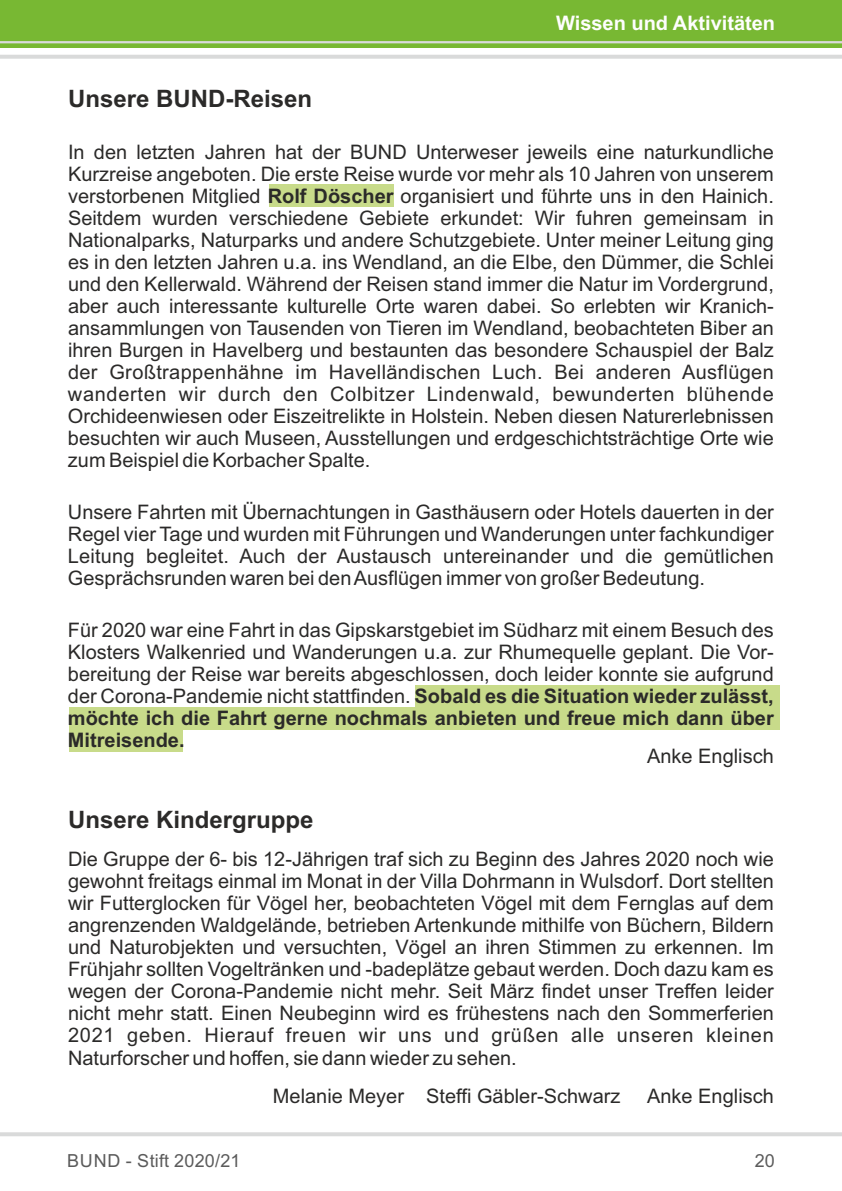
<style>
.page{position:relative;width:842px;height:1191px;background:#fff}
.page>*{position:absolute;margin:0;border:0;box-sizing:border-box;transform-origin:0 0}
.t1{font:700 24px "Arial";color:#2b2a29}
.t2{font:20px/22px "Arial";color:#2b2a29;text-align:justify}
.t3{font:700 20px "Arial";color:#fefefe}
.t4{font:18px "Arial";letter-spacing:.01em;color:#5b5b5b}
.s1{font-weight:700}
</style>
<div class="page">
<div style="left:0;top:0;width:842px;height:48px;background:#78b833"></div>
<hr style="left:0;top:41px;width:842px;height:2px;background:#d9dada">
<hr style="left:0;top:55px;width:842px;height:4px;background:#d9dada">
<hr style="left:0;top:1132px;width:842px;height:4px;background:#d9dada">
<div style="left:269px;top:185px;width:125px;height:22px;background:#c8db8a"></div>
<div style="left:415px;top:685px;width:364px;height:22px;background:#c8db8a"></div>
<div style="left:69px;top:707px;width:710px;height:22px;background:#c8db8a"></div>
<div style="left:69px;top:729px;width:114px;height:22px;background:#c8db8a"></div>
<p class="t3" style="left:556px;top:16px;width:221px">Wissen und Aktivitäten</p>
<p class="t1" style="left:68px;top:89px;width:246px">Unsere BUND-Reisen</p>
<p class="t2" style="left:68px;top:143px;width:707px">In den letzten Jahren hat der BUND Unterweser jeweils eine naturkundliche Kurzreise angeboten. Die erste Reise wurde vor mehr als 10 Jahren von unserem verstorbenen Mitglied <span class="s1">Rolf Döscher</span> organisiert und führte uns in den Hainich.<br>Seitdem wurden verschiedene Gebiete erkundet: Wir fuhren gemeinsam in Nationalparks, Naturparks und andere Schutzgebiete. Unter meiner Leitung ging es in den letzten Jahren u.a. ins Wendland, an die Elbe, den Dümmer, die Schlei und den Kellerwald. Während der Reisen stand immer die Natur im Vordergrund, aber auch interessante kulturelle Orte waren dabei. So erlebten wir Kranich&shy;ansammlungen von Tausenden von Tieren im Wendland, beobachteten Biber an ihren Burgen in Havelberg und bestaunten das besondere Schauspiel der Balz der Großtrappenhähne im Havelländischen Luch. Bei anderen Ausflügen wanderten wir durch den Colbitzer Lindenwald, bewunderten blühende Orchideenwiesen oder Eiszeitrelikte in Holstein. Neben diesen Naturerlebnissen besuchten wir auch Museen, Ausstellungen und erdgeschichtsträchtige Orte wie zum Beispiel die Korbacher Spalte.</p>
<p class="t2" style="left:68px;top:503px;width:707px">Unsere Fahrten mit Übernachtungen in Gasthäusern oder Hotels dauerten in der Regel vier Tage und wurden mit Führungen und Wanderungen unter fachkundiger Leitung begleitet. Auch der Austausch untereinander und die gemütlichen Gesprächsrunden waren bei den Ausflügen immer von großer Bedeutung.</p>
<p class="t2" style="left:68px;top:621px;width:707px">Für 2020 war eine Fahrt in das Gipskarstgebiet im Südharz mit einem Besuch des Klosters Walkenried und Wanderungen u.a. zur Rhumequelle geplant. Die Vor&shy;bereitung der Reise war bereits abgeschlossen, doch leider konnte sie aufgrund der Corona-Pandemie nicht stattfinden. <span class="s1">Sobald es die Situation wieder zulässt, möchte ich die Fahrt gerne nochmals anbieten und freue mich dann über Mitreisende.</span></p>
<p class="t2" style="left:647px;top:747px;width:128px">Anke Englisch</p>
<p class="t1" style="left:68px;top:811px;width:247px">Unsere Kindergruppe</p>
<p class="t2" style="left:68px;top:850px;width:707px">Die Gruppe der 6- bis 12-Jährigen traf sich zu Beginn des Jahres 2020 noch wie gewohnt freitags einmal im Monat in der Villa Dohrmann in Wulsdorf. Dort stellten wir Futterglocken für Vögel her, beobachteten Vögel mit dem Fernglas auf dem angrenzenden Waldgelände, betrieben Artenkunde mithilfe von Büchern, Bildern und Naturobjekten und versuchten, Vögel an ihren Stimmen zu erkennen. Im Frühjahr sollten Vogeltränken und -badeplätze gebaut werden. Doch dazu kam es wegen der Corona-Pandemie nicht mehr. Seit März findet unser Treffen leider nicht mehr statt. Einen Neubeginn wird es frühestens nach den Sommerferien 2021 geben. Hierauf freuen wir uns und grüßen alle unseren kleinen Naturforscher und hoffen, sie dann wieder zu sehen.</p>
<p class="t2" style="left:273px;top:1086px;width:349px">Melanie Meyer Steffi Gäbler-Schwarz</p>
<p class="t2" style="left:647px;top:1086px;width:128px">Anke Englisch</p>
<p class="t4" style="left:67px;top:1153px;width:175px">BUND - Stift 2020/21</p>
<p class="t4" style="left:755px;top:1153px;width:22px">20</p>
</div>
